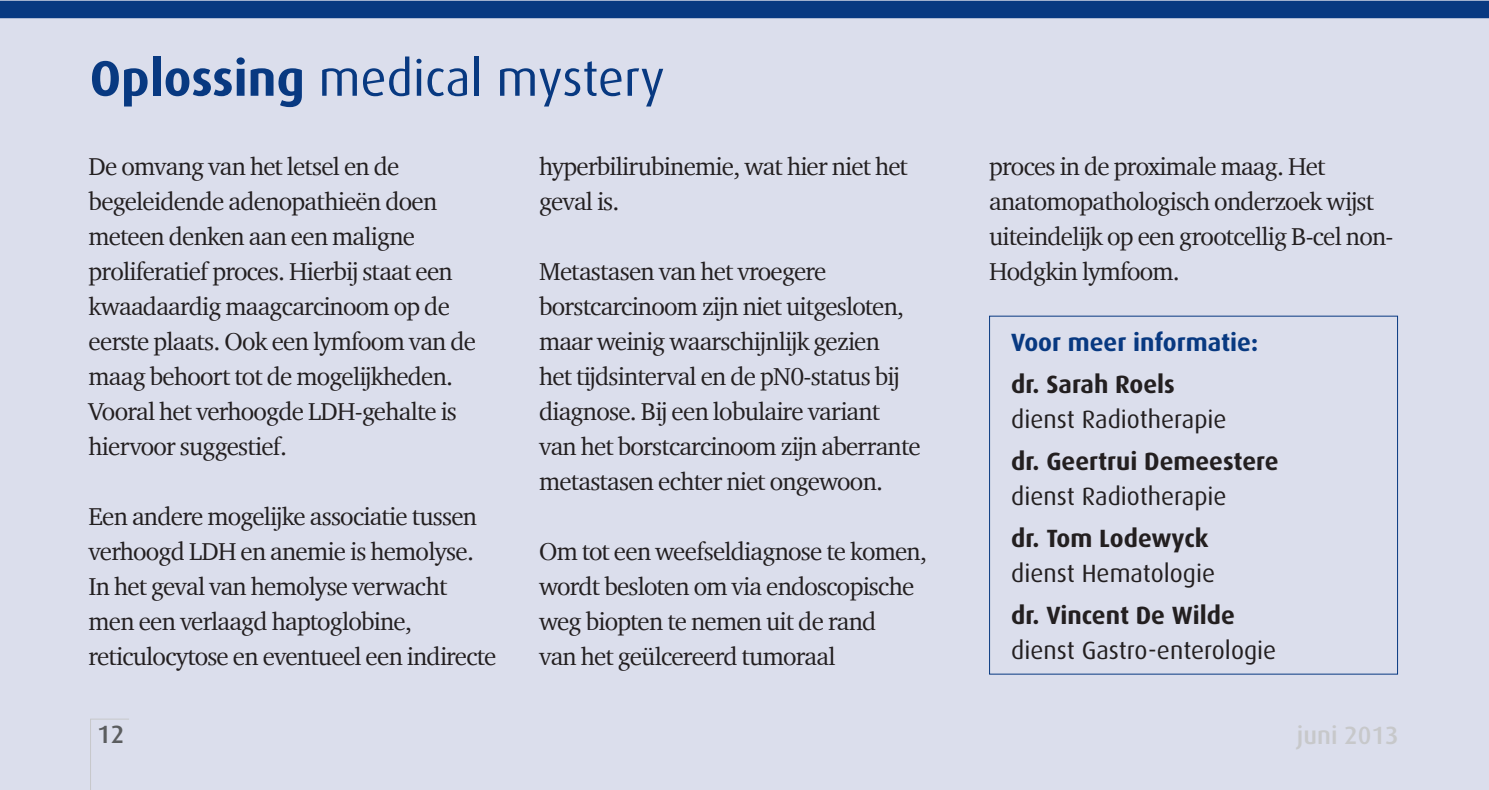
<style>
.page{position:relative;width:1489px;height:790px;background:#fff}
.page>*{position:absolute;margin:0;border:0;box-sizing:border-box;transform-origin:0 0}
.t1{font:50px "Dax";color:#083981}
.t2{font:25px/35px "Charter ITC For Agfa";letter-spacing:-.03em;color:#231f20}
.t3{font:25px "Dax";color:#231f20}
.t4{font:700 25px "Dax";color:#231f20}
.t5{font:700 25px "Dax";color:#083981}
.t6{font:500 25px "Dax";color:#c7c8ca}
.t7{font:500 25px "Dax";color:#5b5d5f}
.s1{font-weight:700}
</style>
<div class="page">
<div style="left:0;top:1px;width:1488px;height:789px;background:#dbdeec"></div>
<div style="left:0;top:1px;width:1488px;height:17px;background:#083981"></div>
<svg style="left:90px;top:718px;width:39px;height:72px"></svg>
<h1 class="t1" style="left:90px;top:51px;width:576px"><span class="s1">Oplossing</span> medical mystery</h1>
<p class="t2" style="left:89px;top:149px;width:389px">De omvang van het letsel en de begeleidende adenopathieën doen meteen denken aan een maligne proliferatief proces. Hierbij staat een kwaadaardig maagcarcinoom op de eerste plaats. Ook een lymfoom van de maag behoort tot de mogelijkheden.<br>Vooral het verhoogde LDH-gehalte is hiervoor suggestief.</p>
<p class="t2" style="left:89px;top:499px;width:409px">Een andere mogelijke associatie tussen verhoogd LDH en anemie is hemolyse.<br>In het geval van hemolyse verwacht men een verlaagd haptoglobine, reticulocytose en eventueel een indirecte</p>
<p class="t2" style="left:539px;top:149px;width:370px">hyperbilirubinemie, wat hier niet het geval is.</p>
<p class="t2" style="left:539px;top:254px;width:383px">Metastasen van het vroegere borstcarcinoom zijn niet uitgesloten, maar weinig waarschijnlijk gezien<br>het tijdsinterval en de pN0-status bij diagnose. Bij een lobulaire variant van het borstcarcinoom zijn aberrante metastasen echter niet ongewoon.</p>
<p class="t2" style="left:539px;top:534px;width:389px">Om tot een weefseldiagnose te komen, wordt besloten om via endoscopische weg biopten te nemen uit de rand<br>van het geülcereerd tumoraal</p>
<p class="t2" style="left:989px;top:149px;width:406px">proces in de proximale maag. Het anatomopathologisch onderzoek wijst uiteindelijk op een grootcellig B-cel non-Hodgkin lymfoom.</p>
<p class="t5" style="left:1011px;top:328px;width:248px">Voor meer informatie:</p>
<p class="t4" style="left:1011px;top:370px;width:165px">dr. Sarah Roels</p>
<p class="t3" style="left:1011px;top:405px;width:217px">dienst Radiotherapie</p>
<p class="t4" style="left:1011px;top:447px;width:269px">dr. Geertrui Demeestere</p>
<p class="t3" style="left:1011px;top:482px;width:217px">dienst Radiotherapie</p>
<p class="t4" style="left:1011px;top:524px;width:199px">dr. Tom Lodewyck</p>
<p class="t3" style="left:1011px;top:559px;width:205px">dienst Hematologie</p>
<p class="t4" style="left:1011px;top:601px;width:225px">dr. Vincent De Wilde</p>
<p class="t3" style="left:1011px;top:636px;width:266px">dienst Gastro-enterologie</p>
<p class="t7" style="left:97px;top:721px;width:29px">12</p>
<p class="t6" style="left:1296px;top:721px;width:103px">juni 2013</p>
</div>
